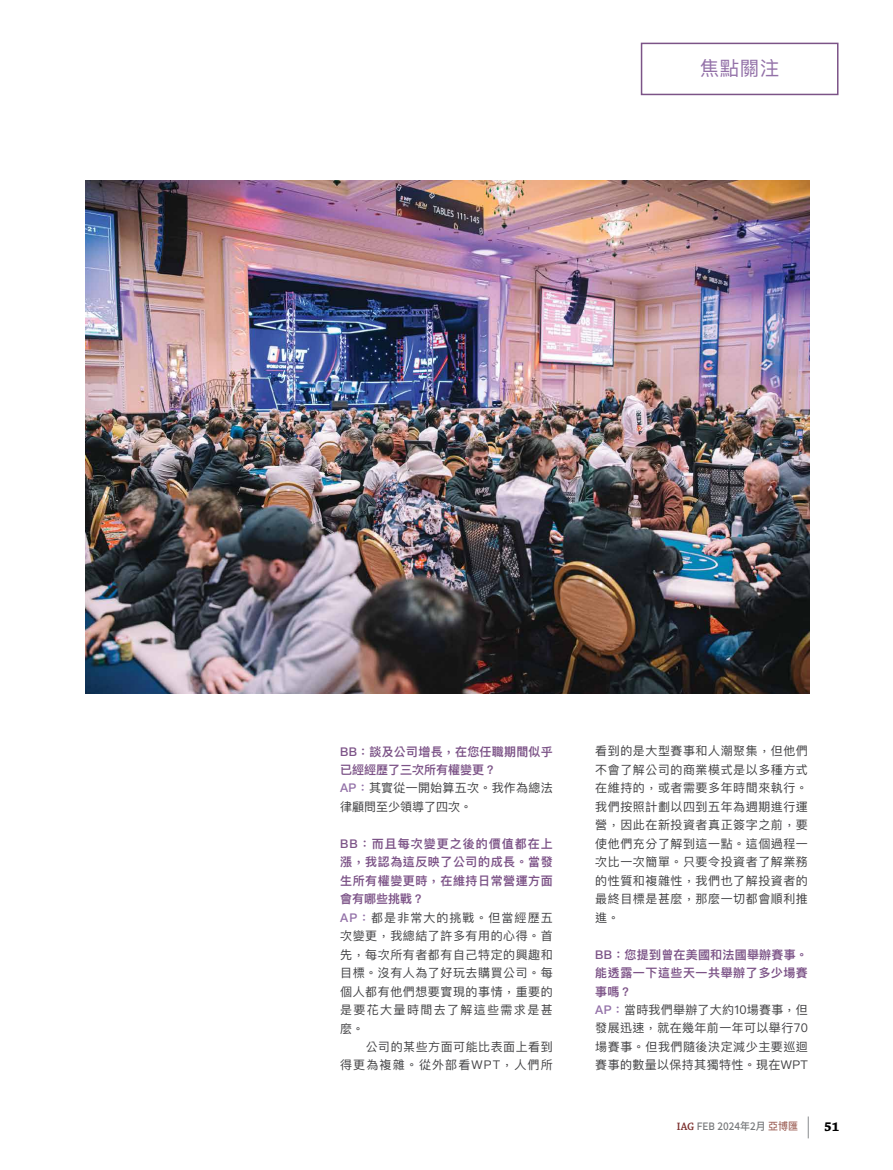
<style>
.page{position:relative;width:893px;height:1170px;background:#fff}
.page>*{position:absolute;margin:0;border:0;box-sizing:border-box;transform-origin:0 0}
.t1{font:19.5px "Ping Fang TC";color:#9371a8}
.t2{font:700 13.5px "Chaparral Pro";color:#000}
.t3{font:12px/18.5px "Ping Fang TC";letter-spacing:.045em;color:#404042}
.t4{font:600 12px/18.5px "Ping Fang TC";letter-spacing:.02em;color:#7c5387}
.t5{font:500 10.5px "Source Han Sans TW";color:#76787a;scale:.95 1}
.s1{color:#9371a8}
.s2{font-weight:400;color:#404042}
.s3{font-weight:600;color:#7c5387}
.s4{font-weight:600;color:#9371a8}
.s5{font-family:"Chaparral Pro";font-weight:600;font-size:11.25px;color:#7b2e2c}
.s6{font-family:"DIN"}
.s7{color:#a1675e}
</style>
<div class="page">
<svg style="left:808px;top:1116px;width:1px;height:22px"></svg>
<div style="left:641px;top:43px;width:197px;height:52px;background:#fff;border:2px solid #7c5387"></div>
<img style="left:85px;top:181px;width:724px;height:512px">
<h1 class="t1" style="left:700px;top:56px;width:81px">焦點關注</h1>
<p class="t4" style="left:340px;top:741px;width:214px">BB：談及公司增長，在您任職期間似乎已經經歷了三次所有權變更？<br><span class="s1">AP：</span><span class="s2">其實從一開始算五次。我作為總法律顧問至少領導了四次。</span></p>
<p class="t3" style="left:340px;top:834px;width:214px"><span class="s3">BB：而且每次變更之後的價值都在上漲，我認為這反映了公司的成長。當發生所有權變更時，在維持日常營運方面會有哪些挑戰？<br></span><span class="s4">AP：</span>都是非常大的挑戰。但當經歷五次變更，我總結了許多有用的心得。首先，每次所有者都有自己特定的興趣和目標。沒有人為了好玩去購買公司。每個人都有他們想要實現的事情，重要的是要花大量時間去了解這些需求是甚麼。</p>
<p class="t3" style="left:340px;top:1037px;width:214px;text-align:right">公司的某些方面可能比表面上看到<br>得更為複雜。從外部看WPT，人們所</p>
<p class="t3" style="left:595px;top:741px;width:214px;text-align:justify">看到的是大型賽事和人潮聚集，但他們不會了解公司的商業模式是以多種方式在維持的，或者需要多年時間來執行。我們按照計劃以四到五年為週期進行運營，因此在新投資者真正簽字之前，要使他們充分了解到這一點。這個過程一次比一次簡單。只要令投資者了解業務的性質和複雜性，我們也了解投資者的最終目標是甚麼，那麼一切都會順利推進。</p>
<p class="t3" style="left:595px;top:944px;width:214px"><span class="s3">BB：您提到曾在美國和法國舉辦賽事。能透露一下這些天一共舉辦了多少場賽事嗎？<br></span><span class="s4">AP：</span>當時我們舉辦了大約10場賽事，但發展迅速，就在幾年前一年可以舉行70場賽事。但我們隨後決定減少主要巡迴賽事的數量以保持其獨特性。現在WPT</p>
<p class="t5" style="left:677px;top:1120px;width:129px"><span class="s5">IAG</span> <span class="s6">FEB</span> 2024年2月 <span class="s7">亞博匯</span></p>
<p class="t2" style="left:824px;top:1118px;width:17px">51</p>
</div>
